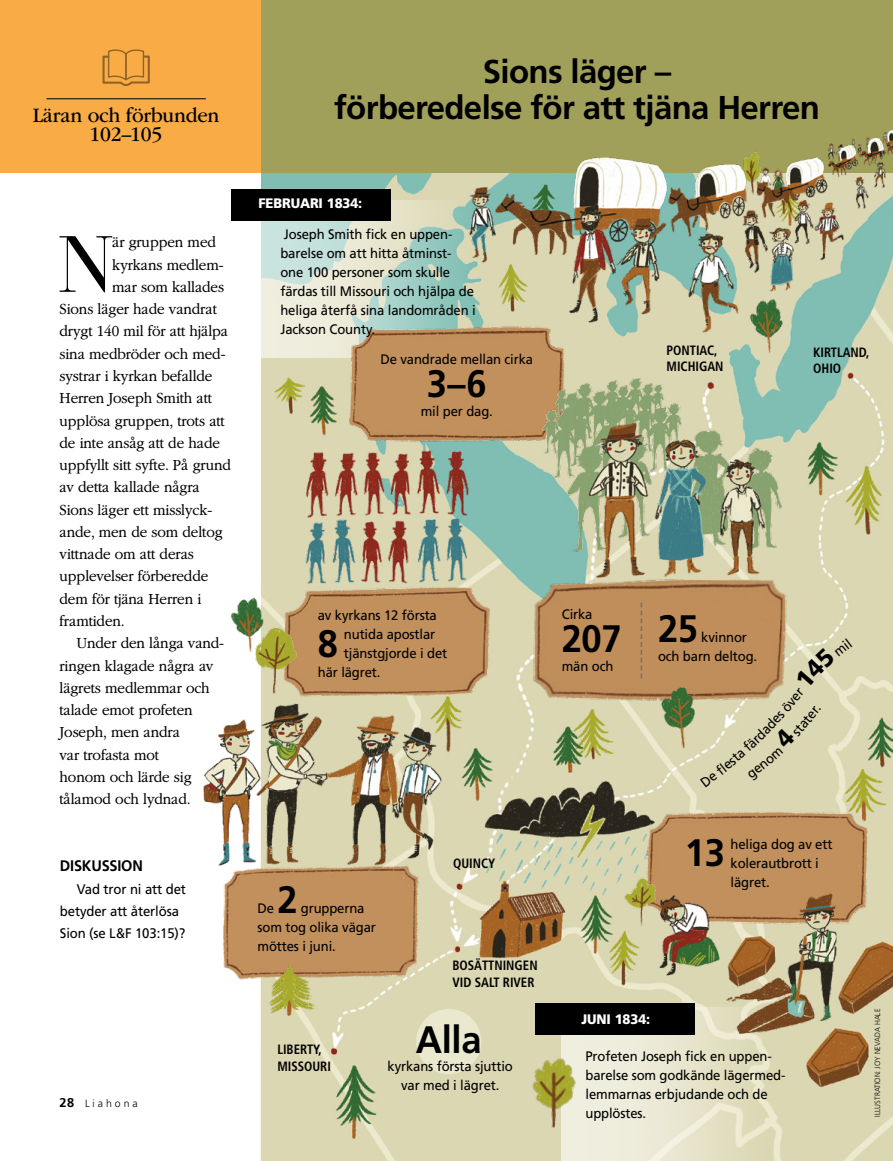
<style>
.page{position:relative;width:893px;height:1161px;background:#fff}
.page>*{position:absolute;margin:0;border:0;box-sizing:border-box;transform-origin:0 0}
.ARTCL_para_first_CFM{font:79.05px "Bauer Bodonilds Lat";color:#000;scale:.95 1}
.FIGimg_para{font:700 38.25px "Frutigerlds Lat";letter-spacing:-.01em;color:#000;scale:.95 1}
.FIGimg_para_center{font:700 38.25px "Frutigerlds Lat";color:#000;scale:.95 1}
.ARTCL_title_CFM{font:700 33px/36px "Frutigerlds Lat";letter-spacing:-.02em;color:#000;text-align:center}
.t1{font:21.45px/19.5px "Garamondlds Lat";letter-spacing:-.01em;color:#000;text-align:center;scale:.95 1}
.ARTCL_para_first_CFM-2{font:300 16.05px "Garamondlds Lat Plus";letter-spacing:-.01em;color:#000;scale:.95 1}
.ARTCL_para{font:300 16.05px/22.4px "Garamondlds Lat Plus";letter-spacing:-.01em;color:#000;scale:.95 1}
.SIDE_title_SMALL{font:700 15.3px "Frutigerlds Lat";letter-spacing:-.015em;color:#000;scale:.95 1}
.FIGimg_para-2{font:13.8px/19px "Frutigerlds Lat";letter-spacing:-.01em;color:#000;scale:.95 1}
.FIGimg_para_center-2{font:13.8px/19px "Frutigerlds Lat";letter-spacing:-.01em;color:#000;text-align:center;scale:.95 1}
.SIDE_para_SMALL{font:13.8px/22.4px "Frutigerlds Lat";letter-spacing:-.01em;color:#000;scale:.95 1}
.FIGimg_para-3{font:900 13.8px "Frutigerlds Lat";letter-spacing:-.01em;color:#fff;scale:.95 1}
.FIGimg_para_CUSTOM_Z{font:700 condensed 13.5px/16.2px "Frutigerlds Lat";color:#000;scale:.95 1}
.t2{font:300 10.5px "Frutigerlds Lat";letter-spacing:.28em;color:#000}
.FIGimg-CRDT_para{font:300 7.65px "Frutigerlds Lat";color:#000;scale:.95 1}
.s1{font-weight:700;font-size:12.75px}
</style>
<div class="page">
<div style="left:0;top:0;width:261px;height:172px;background:#f9ab45"></div>
<img style="left:261px;top:172px;width:632px;height:989px">
<div style="left:261px;top:0;width:632px;height:172px;background:#a0a05a"></div>
<div style="left:416px;top:1009px;width:65px;height:65px;background:#eae8cf;border-radius:50%"></div>
<img style="left:616px;top:1007px;width:183px;height:154px">
<img style="left:247px;top:201px;width:148px;height:157px">
<img style="left:594px;top:790px;width:279px;height:171px">
<img style="left:726px;top:880px;width:167px;height:257px">
<img style="left:331px;top:312px;width:257px;height:144px">
<img style="left:223px;top:885px;width:212px;height:105px">
<img style="left:203px;top:719px;width:250px;height:166px">
<img style="left:265px;top:417px;width:235px;height:149px">
<img style="left:260px;top:566px;width:258px;height:153px">
<img style="left:395px;top:130px;width:498px;height:215px">
<img style="left:517px;top:993px;width:99px;height:168px">
<img style="left:230px;top:569px;width:102px;height:137px">
<img style="left:261px;top:940px;width:81px;height:87px">
<img style="left:518px;top:565px;width:287px;height:156px">
<img style="left:651px;top:654px;width:60px;height:102px">
<img style="left:632px;top:878px;width:87px;height:119px">
<img style="left:741px;top:284px;width:48px;height:63px">
<img style="left:614px;top:860px;width:52px;height:71px">
<img style="left:521px;top:347px;width:285px;height:244px">
<hr style="left:46px;top:99px;width:160px;height:1px;background:#000">
<svg style="left:102px;top:50px;width:48px;height:36px"></svg>
<div style="left:231px;top:189px;width:160px;height:31px;background:#000"></div>
<div style="left:535px;top:1003px;width:160px;height:32px;background:#000"></div>
<svg style="left:641px;top:603px;width:1px;height:75px"></svg>
<svg style="left:795px;top:638px;width:57px;height:50px;background:#ddd9b6"></svg>
<div style="left:700px;top:706px;width:121px;height:81px;background:#dbd7b2"></div>
<p class="t1" style="left:33px;top:105px;width:198px">Läran och förbunden<br>102–105</p>
<p class="ARTCL_para_first_CFM" style="left:59px;top:200px;width:59px">N</p>
<p class="ARTCL_para_first_CFM-2" style="left:112px;top:231px;width:111px">är gruppen med</p>
<p class="ARTCL_para_first_CFM-2" style="left:112px;top:253px;width:119px">kyrkans medlem-</p>
<p class="ARTCL_para_first_CFM-2" style="left:112px;top:275px;width:119px">mar som kallades</p>
<p class="ARTCL_para_first_CFM-2" style="left:60px;top:297px;width:167px">Sions läger hade vandrat</p>
<p class="ARTCL_para_first_CFM-2" style="left:60px;top:320px;width:179px">drygt 140 mil för att hjälpa</p>
<p class="ARTCL_para_first_CFM-2" style="left:60px;top:342px;width:176px">sina medbröder och med-</p>
<p class="ARTCL_para_first_CFM-2" style="left:60px;top:364px;width:163px">systrar i kyrkan befallde</p>
<p class="ARTCL_para_first_CFM-2" style="left:60px;top:386px;width:162px">Herren Joseph Smith att</p>
<p class="ARTCL_para_first_CFM-2" style="left:60px;top:409px;width:176px">upplösa gruppen, trots att</p>
<p class="ARTCL_para_first_CFM-2" style="left:60px;top:431px;width:171px">de inte ansåg att de hade</p>
<p class="ARTCL_para_first_CFM-2" style="left:60px;top:453px;width:182px">uppfyllt sitt syfte. På grund</p>
<p class="ARTCL_para_first_CFM-2" style="left:60px;top:476px;width:149px">av detta kallade några</p>
<p class="ARTCL_para_first_CFM-2" style="left:60px;top:498px;width:162px">Sions läger ett misslyck-</p>
<p class="ARTCL_para_first_CFM-2" style="left:60px;top:520px;width:173px">ande, men de som deltog</p>
<p class="ARTCL_para_first_CFM-2" style="left:60px;top:542px;width:143px">vittnade om att deras</p>
<p class="ARTCL_para_first_CFM-2" style="left:60px;top:565px;width:158px">upplevelser förberedde</p>
<p class="ARTCL_para_first_CFM-2" style="left:60px;top:587px;width:151px">dem för tjäna Herren i</p>
<p class="ARTCL_para_first_CFM-2" style="left:60px;top:609px;width:70px">framtiden.</p>
<p class="ARTCL_para" style="left:60px;top:632px;width:175px;text-indent:17px">Under den långa vand&shy;ringen klagade några av lägrets medlemmar och talade emot profeten<br>Joseph, men andra<br>var trofasta mot<br>honom och lärde sig tålamod och lydnad.</p>
<p class="SIDE_title_SMALL" style="left:60px;top:854px;width:89px">DISKUSSION</p>
<p class="SIDE_para_SMALL" style="left:60px;top:877px;width:134px;text-indent:17px">Vad tror ni att det betyder att återlösa<br>Sion (se L&amp;F 103:15)?</p>
<p class="t2" style="left:60px;top:1095px;width:80px"><span class="s1">28</span> Liahona</p>
<p class="ARTCL_title_CFM" style="left:334px;top:53px;width:487px">Sions läger –<br>förberedelse för att tjäna Herren</p>
<p class="FIGimg_para-3" style="left:258px;top:193px;width:111px">FEBRUARI 1834:</p>
<p class="FIGimg_para-2" style="left:280px;top:224px;width:207px">Joseph Smith fick en uppen&shy;barelse om att hitta åtminst&shy;one 100 personer som skulle färdas till Missouri och hjälpa de heliga återfå sina landområden i<br>Jackson County.</p>
<p class="FIGimg_para_center-2" style="left:380px;top:350px;width:162px">De vandrade mellan cirka</p>
<p class="FIGimg_para_center" style="left:427px;top:355px;width:65px">3–6</p>
<p class="FIGimg_para_center-2" style="left:421px;top:402px;width:77px">mil per dag.</p>
<p class="FIGimg_para_CUSTOM_Z" style="left:667px;top:342px;width:62px">PONTIAC,<br>MICHIGAN</p>
<p class="FIGimg_para_CUSTOM_Z" style="left:813px;top:344px;width:61px">KIRTLAND,<br>OHIO</p>
<p class="FIGimg_para-2" style="left:318px;top:606px;width:127px">av kyrkans 12 första</p>
<p class="FIGimg_para-2" style="left:344px;top:625px;width:98px">nutida apostlar</p>
<p class="FIGimg_para-2" style="left:344px;top:644px;width:110px">tjänstgjorde i det</p>
<p class="FIGimg_para-2" style="left:318px;top:663px;width:68px">här lägret.</p>
<h2 class="FIGimg_para_center" style="left:318px;top:614px;width:23px">8</h2>
<p class="FIGimg_para-2" style="left:562px;top:605px;width:34px">Cirka</p>
<p class="FIGimg_para" style="left:562px;top:610px;width:65px">207</p>
<p class="FIGimg_para-2" style="left:562px;top:657px;width:56px">män och</p>
<p class="FIGimg_para" style="left:658px;top:599px;width:44px">25</p>
<p class="FIGimg_para-2" style="left:658px;top:627px;width:106px;text-indent:43px">kvinnor och barn deltog.</p>
<p class="FIGimg_para-2" style="left:777px;top:703px;width:29px;rotate:-50deg">över</p>
<p class="FIGimg_para" style="left:277px;top:870px;width:23px">2</p>
<p class="FIGimg_para-2" style="left:258px;top:898px;width:19px">De</p>
<p class="FIGimg_para-2" style="left:258px;top:898px;width:126px;text-indent:43px">grupperna som tog olika vägar möttes i juni.</p>
<p class="FIGimg_para_CUSTOM_Z" style="left:453px;top:854px;width:46px">QUINCY</p>
<p class="FIGimg_para_CUSTOM_Z" style="left:452px;top:957px;width:91px">BOSÄTTNINGEN<br>VID SALT RIVER</p>
<p class="FIGimg_para_CUSTOM_Z" style="left:277px;top:1041px;width:58px">LIBERTY,<br>MISSOURI</p>
<p class="FIGimg_para_center" style="left:416px;top:1011px;width:71px">Alla</p>
<p class="FIGimg_para_center-2" style="left:388px;top:1056px;width:133px">kyrkans första sjuttio var med i lägret.</p>
<p class="FIGimg_para" style="left:685px;top:824px;width:44px">13</p>
<p class="FIGimg_para-2" style="left:730px;top:834px;width:109px">heliga dog av ett kolerautbrott i lägret.</p>
<p class="FIGimg_para-3" style="left:581px;top:1008px;width:74px">JUNI 1834:</p>
<p class="FIGimg_para-2" style="left:585px;top:1046px;width:212px">Profeten Joseph fick en uppen&shy;barelse som godkände lägermed&shy;lemmarnas erbjudande och de upplöstes.</p>
<p class="FIGimg-CRDT_para" style="left:872px;top:1116px;width:115px;rotate:-90deg">ILLUSTRATION: JOY NEVADA HALE</p>
</div>
